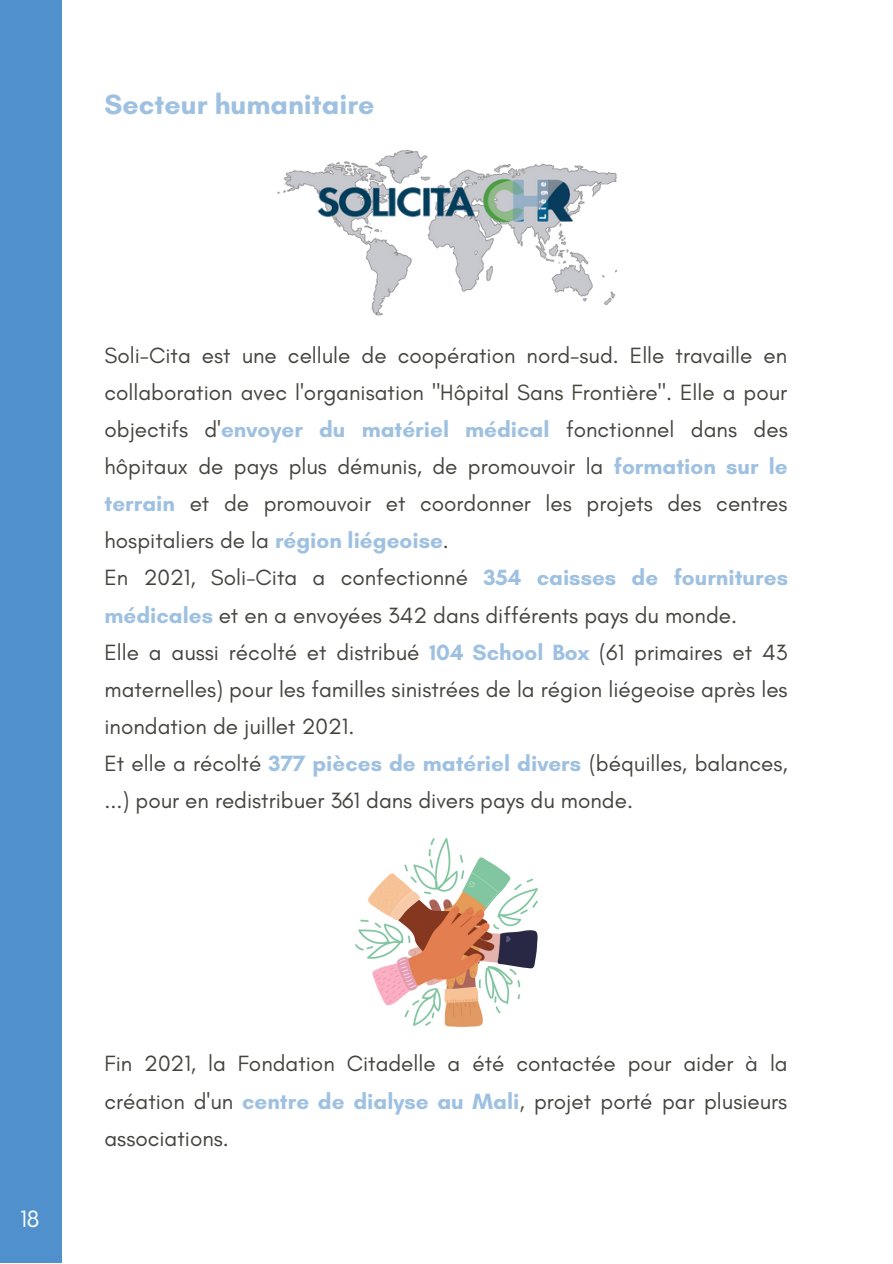
<style>
.page{position:relative;width:893px;height:1264px;background:#fff}
.page>*{position:absolute;margin:0;border:0;box-sizing:border-box;transform-origin:0 0}
.t1{font:700 28.5px "Glacial Indifference";color:#9fc1e1}
.t2{font:24px "Glacial Indifference";color:#fefefc}
.t3{font:22.5px/37px "Glacial Indifference";color:#444440}
.s1{font-weight:700;color:#9fc1e1}
</style>
<div class="page">
<img style="left:355px;top:838px;width:183px;height:189px">
<img style="left:277px;top:150px;width:340px;height:166px">
<div style="left:0;top:0;width:62px;height:1262px;background:#4f90cd"></div>
<p class="t1" style="left:104px;top:87px;width:271px">Secteur humanitaire</p>
<p class="t3" style="left:104px;top:336px;width:685px">Soli-Cita est une cellule de coopération nord-sud. Elle travaille en collaboration avec l'organisation "Hôpital Sans Frontière". Elle a pour objectifs d'<span class="s1">envoyer du matériel médical</span> fonctionnel dans des hôpitaux de pays plus démunis, de promouvoir la <span class="s1">formation sur le terrain</span> et de promouvoir et coordonner les projets des centres hospitaliers de la <span class="s1">région liégeoise</span>.<br>En 2021, Soli-Cita a confectionné <span class="s1">354 caisses de fournitures médicales</span> et en a envoyées 342 dans différents pays du monde.<br>Elle a aussi récolté et distribué <span class="s1">104 School Box</span> (61 primaires et 43 maternelles) pour les familles sinistrées de la région liégeoise après les inondation de juillet 2021.<br>Et elle a récolté <span class="s1">377 pièces de matériel divers</span> (béquilles, balances, ...) pour en redistribuer 361 dans divers pays du monde.</p>
<p class="t2" style="left:20px;top:1204px;width:21px">18</p>
<p class="t3" style="left:104px;top:1045px;width:684px;text-align:justify">Fin 2021, la Fondation Citadelle a été contactée pour aider à la création d'un <span class="s1">centre de dialyse au Mali</span>, projet porté par plusieurs associations.</p>
</div>
